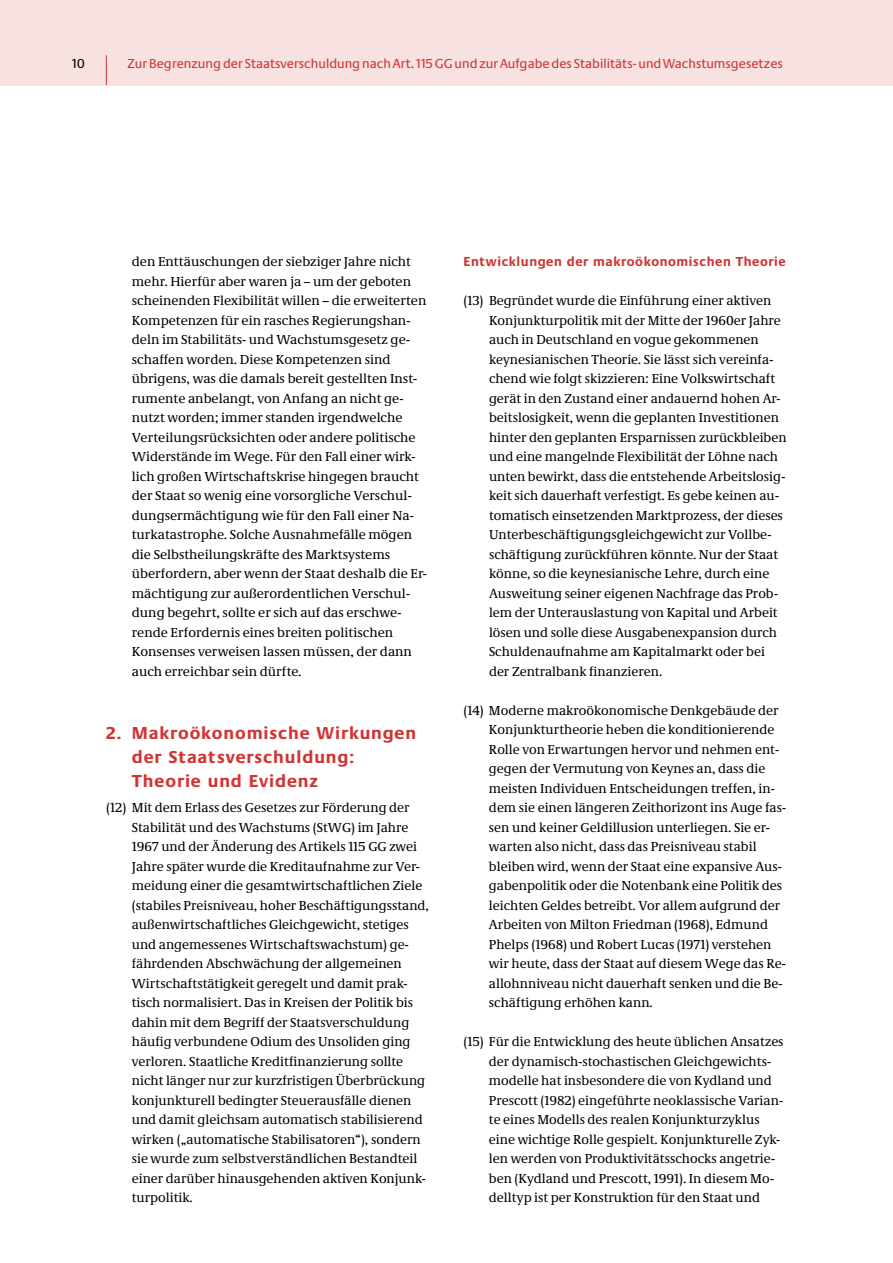
<style>
.page{position:relative;width:893px;height:1263px;background:#fff}
.page>*{position:absolute;margin:0;border:0;box-sizing:border-box;transform-origin:0 0}
.t1{font:700 18px/24px "Neue Praxis";letter-spacing:.05em;color:#d03534}
.t2{font:13.5px/19.5px "Neue Demos";color:#000}
.t3{font:13.5px "Neue Praxis";color:#d03534}
.t4{font:700 13.5px "Neue Praxis";letter-spacing:.045em;color:#d03534}
.t5{font:13.5px "Neue Praxis";color:#000}
</style>
<div class="page">
<div style="left:0;top:0;width:893px;height:85px;background:#f8e1e1"></div>
<hr style="left:106px;top:55px;width:1px;height:30px;background:#d03534">
<p class="t5" style="left:72px;top:55px;width:14px">10</p>
<p class="t3" style="left:128px;top:55px;width:657px">Zur Begrenzung der Staatsverschuldung nach Art. 115 GG und zur Aufgabe des Stabilitäts- und Wachstumsgesetzes</p>
<p class="t2" style="left:132px;top:252px;width:297px">den Enttäuschungen der siebziger Jahre nicht mehr. Hierfür aber waren ja – um der geboten scheinenden Flexibilität willen – die erweiterten Kompetenzen für ein rasches Regierungshan&shy;deln im Stabilitäts- und Wachstumsgesetz ge&shy;schaffen worden. Diese Kompetenzen sind übrigens, was die damals bereit gestellten Inst&shy;rumente anbelangt, von Anfang an nicht ge&shy;nutzt worden; immer standen irgendwelche Verteilungsrücksichten oder andere politische Widerstände im Wege. Für den Fall einer wirk&shy;lich großen Wirtschaftskrise hingegen braucht der Staat so wenig eine vorsorgliche Verschul&shy;dungsermächtigung wie für den Fall einer Na&shy;turkatastrophe. Solche Ausnahmefälle mögen die Selbstheilungskräfte des Marktsystems überfordern, aber wenn der Staat deshalb die Er&shy;mächtigung zur außerordentlichen Verschul&shy;dung begehrt, sollte er sich auf das erschwe&shy;rende Erfordernis eines breiten politischen Konsenses verweisen lassen müssen, der dann auch erreichbar sein dürfte.</p>
<h1 class="t1" style="left:132px;top:720px;width:286px;text-indent:-26px">2. Makroökonomische Wirkungen der Staatsverschuldung:<br>Theorie und Evidenz</h1>
<p class="t2" style="left:132px;top:798px;width:299px;text-indent:-26px">(12) Mit dem Erlass des Gesetzes zur Förderung der Stabilität und des Wachstums (StWG) im Jahre 1967 und der Änderung des Artikels 115 GG zwei Jahre später wurde die Kreditaufnahme zur Ver&shy;meidung einer die gesamtwirtschaftlichen Ziele (stabiles Preisniveau, hoher Beschäftigungsstand, außenwirtschaftliches Gleichgewicht, stetiges und angemessenes Wirtschaftswachstum) ge&shy;fährdenden Abschwächung der allgemeinen Wirtschaftstätigkeit geregelt und damit prak&shy;tisch normalisiert. Das in Kreisen der Politik bis dahin mit dem Begriff der Staatsverschuldung häufig verbundene Odium des Unsoliden ging verloren. Staatliche Kreditfinanzierung sollte nicht länger nur zur kurzfristigen Überbrückung konjunkturell bedingter Steuerausfälle dienen und damit gleichsam automatisch stabilisierend wirken („automatische Stabilisatoren“), sondern sie wurde zum selbstverständlichen Bestandteil einer darüber hinausgehenden aktiven Konjunk&shy;turpolitik.</p>
<p class="t4" style="left:463px;top:253px;width:324px">Entwicklungen der makroökonomischen Theorie</p>
<p class="t2" style="left:489px;top:291px;width:299px;text-indent:-26px">(13) Begründet wurde die Einführung einer aktiven Konjunkturpolitik mit der Mitte der 1960er Jahre auch in Deutschland en vogue gekommenen keynesianischen Theorie. Sie lässt sich vereinfa&shy;chend wie folgt skizzieren: Eine Volkswirtschaft gerät in den Zustand einer andauernd hohen Ar&shy;beitslosigkeit, wenn die geplanten Investitionen hinter den geplanten Ersparnissen zurückbleiben und eine mangelnde Flexibilität der Löhne nach unten bewirkt, dass die entstehende Arbeitslosig&shy;keit sich dauerhaft verfestigt. Es gebe keinen au&shy;tomatisch einsetzenden Marktprozess, der dieses Unterbeschäftigungsgleichgewicht zur Vollbe&shy;schäftigung zurückführen könnte. Nur der Staat könne, so die keynesianische Lehre, durch eine Ausweitung seiner eigenen Nachfrage das Prob&shy;lem der Unterauslastung von Kapital und Arbeit lösen und solle diese Ausgabenexpansion durch Schuldenaufnahme am Kapitalmarkt oder bei der Zentralbank finanzieren.</p>
<p class="t2" style="left:489px;top:700px;width:299px;text-indent:-26px">(14) Moderne makroökonomische Denkgebäude der Konjunkturtheorie heben die konditionierende Rolle von Erwartungen hervor und nehmen ent&shy;gegen der Vermutung von Keynes an, dass die meisten Individuen Entscheidungen treffen, in&shy;dem sie einen längeren Zeithorizont ins Auge fas&shy;sen und keiner Geldillusion unterliegen. Sie er&shy;warten also nicht, dass das Preisniveau stabil bleiben wird, wenn der Staat eine expansive Aus&shy;gabenpolitik oder die Notenbank eine Politik des leichten Geldes betreibt. Vor allem aufgrund der Arbeiten von Milton Friedman (1968), Edmund Phelps (1968) und Robert Lucas (1971) verstehen wir heute, dass der Staat auf diesem Wege das Re&shy;allohnniveau nicht dauerhaft senken und die Be&shy;schäftigung erhöhen kann.</p>
<p class="t2" style="left:489px;top:1031px;width:296px;text-indent:-26px">(15) Für die Entwicklung des heute üblichen Ansatzes der dynamisch-stochastischen Gleichgewichts&shy;modelle hat insbesondere die von Kydland und Prescott (1982) eingeführte neoklassische Varian&shy;te eines Modells des realen Konjunkturzyklus eine wichtige Rolle gespielt. Konjunkturelle Zyk&shy;len werden von Produktivitätsschocks angetrie&shy;ben (Kydland und Prescott, 1991). In diesem Mo&shy;delltyp ist per Konstruktion für den Staat und</p>
</div>
